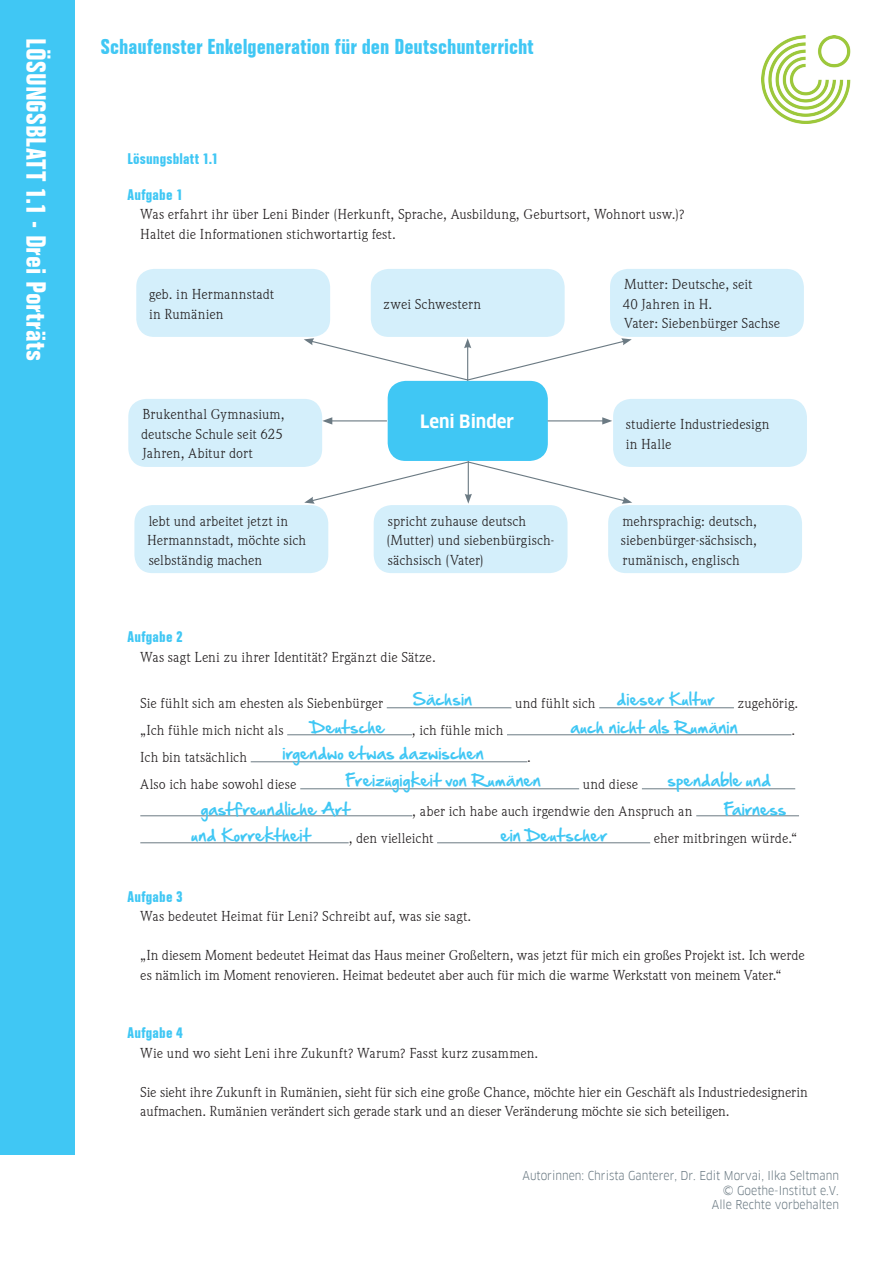
<style>
.page{position:relative;width:893px;height:1263px;background:#fff}
.page>*{position:absolute;margin:0;border:0;box-sizing:border-box;transform-origin:0 0}
.t1{font:27px "Goethe Titel";letter-spacing:.005em;color:#fff}
.t2{font:21px "Goethe Titel";color:#40c7f4}
.t3{font:700 18px "Goethe FF Clan";color:#fff}
.t4{font:15px/19.5px "Goethe Text CE";letter-spacing:.005em;color:#231f20}
.t5{font:15px "Hand Of Sean";letter-spacing:.005em;color:#40c7f4}
.t6{font:15px "Goethe Titel CE";letter-spacing:.01em;color:#40c7f4}
.t7{font:15px "Hand Of Sean";letter-spacing:.025em;color:#40c7f4}
.t8{font:15px "Hand Of Sean";letter-spacing:.03em;color:#40c7f4}
.t9{font:12px/14.4px "Goethe FF Clan";color:#6b7a83;text-align:right}
</style>
<div class="page">
<img style="left:762px;top:35px;width:89px;height:88px">
<div style="left:0;top:0;width:75px;height:1154px;background:#40c7f4"></div>
<hr style="left:387px;top:707px;width:124px;height:1px;background:#6b7a83">
<hr style="left:599px;top:707px;width:135px;height:1px;background:#6b7a83">
<hr style="left:287px;top:734px;width:125px;height:1px;background:#6b7a83">
<hr style="left:507px;top:734px;width:284px;height:1px;background:#6b7a83">
<hr style="left:251px;top:761px;width:276px;height:1px;background:#6b7a83">
<hr style="left:300px;top:788px;width:279px;height:1px;background:#6b7a83">
<hr style="left:642px;top:788px;width:153px;height:1px;background:#6b7a83">
<hr style="left:140px;top:815px;width:272px;height:1px;background:#6b7a83">
<hr style="left:696px;top:815px;width:103px;height:1px;background:#6b7a83">
<hr style="left:140px;top:842px;width:209px;height:1px;background:#6b7a83">
<hr style="left:437px;top:842px;width:213px;height:1px;background:#6b7a83">
<svg style="left:304px;top:338px;width:328px;height:43px"></svg>
<div style="left:388px;top:381px;width:160px;height:80px;background:#40c7f4;border-radius:18px"></div>
<div style="left:136px;top:269px;width:194px;height:68px;background:#d4effb;border-radius:18px"></div>
<div style="left:371px;top:269px;width:194px;height:68px;background:#d4effb;border-radius:18px"></div>
<div style="left:610px;top:269px;width:194px;height:68px;background:#d4effb;border-radius:18px"></div>
<svg style="left:304px;top:461px;width:328px;height:43px"></svg>
<div style="left:608px;top:505px;width:194px;height:68px;background:#d4effb;border-radius:18px"></div>
<div style="left:374px;top:505px;width:194px;height:68px;background:#d4effb;border-radius:18px"></div>
<div style="left:134px;top:505px;width:194px;height:68px;background:#d4effb;border-radius:18px"></div>
<hr style="left:548px;top:420px;width:57px;height:1px;background:#6b7a83">
<svg style="left:602px;top:417px;width:10px;height:8px"></svg>
<div style="left:613px;top:399px;width:194px;height:68px;background:#d4effb;border-radius:18px"></div>
<hr style="left:330px;top:420px;width:57px;height:1px;background:#6b7a83">
<svg style="left:322px;top:417px;width:10px;height:8px"></svg>
<div style="left:128px;top:399px;width:194px;height:68px;background:#d4effb;border-radius:18px"></div>
<p class="t1" style="left:52px;top:38px;width:324px;rotate:90deg">LÖSUNGSBLATT 1.1 - Drei Porträts</p>
<p class="t2" style="left:101px;top:34px;width:434px">Schaufenster Enkelgeneration für den Deutschunterricht</p>
<p class="t6" style="left:128px;top:150px;width:92px">Lösungsblatt 1.1</p>
<p class="t6" style="left:128px;top:186px;width:57px">Aufgabe 1</p>
<p class="t4" style="left:140px;top:205px;width:546px">Was erfahrt ihr über Leni Binder (Herkunft, Sprache, Ausbildung, Geburtsort, Wohnort usw.)?<br>Haltet die Informationen stichwortartig fest.</p>
<p class="t4" style="left:623px;top:275px;width:131px">Mutter: Deutsche, seit<br>40 Jahren in H.</p>
<p class="t4" style="left:624px;top:314px;width:157px">Vater: Siebenbürger Sachse</p>
<p class="t4" style="left:149px;top:285px;width:126px">geb. in Hermannstadt in Rumänien</p>
<p class="t4" style="left:384px;top:294px;width:99px">zwei Schwestern</p>
<p class="t4" style="left:143px;top:405px;width:144px">Brukenthal Gymnasium,</p>
<p class="t4" style="left:141px;top:424px;width:143px">deutsche Schule seit 625<br>Jahren, Abitur dort</p>
<p class="t4" style="left:147px;top:511px;width:160px">lebt und arbeitet jetzt in<br>Hermannstadt, möchte sich selbständig machen</p>
<p class="t3" style="left:420px;top:411px;width:95px">Leni Binder</p>
<p class="t4" style="left:386px;top:511px;width:169px">spricht zuhause deutsch (Mutter) und siebenbürgisch&shy;sächsisch (Vater)</p>
<p class="t4" style="left:626px;top:415px;width:145px">studierte Industriedesign</p>
<p class="t4" style="left:626px;top:434px;width:47px">in Halle</p>
<p class="t4" style="left:621px;top:511px;width:138px;text-align:justify">mehrsprachig: deutsch, siebenbürger-sächsisch, rumänisch, englisch</p>
<p class="t6" style="left:128px;top:628px;width:57px">Aufgabe 2</p>
<p class="t4" style="left:140px;top:647px;width:297px">Was sagt Leni zu ihrer Identität? Ergänzt die Sätze.</p>
<p class="t4" style="left:140px;top:694px;width:244px">Sie fühlt sich am ehesten als Siebenbürger</p>
<p class="t4" style="left:515px;top:694px;width:82px">und fühlt sich</p>
<p class="t4" style="left:738px;top:694px;width:62px">zugehörig.</p>
<p class="t4" style="left:140px;top:721px;width:145px">„Ich fühle mich nicht als</p>
<p class="t4" style="left:412px;top:721px;width:93px">, ich fühle mich</p>
<p class="t4" style="left:791px;top:721px;width:5px">.</p>
<p class="t4" style="left:140px;top:748px;width:108px">Ich bin tatsächlich</p>
<p class="t4" style="left:527px;top:748px;width:5px">.</p>
<p class="t4" style="left:140px;top:775px;width:158px">Also ich habe sowohl diese</p>
<p class="t4" style="left:583px;top:775px;width:57px">und diese</p>
<p class="t4" style="left:412px;top:802px;width:282px">, aber ich habe auch irgendwie den Anspruch an</p>
<p class="t4" style="left:349px;top:829px;width:86px">, den vielleicht</p>
<p class="t4" style="left:654px;top:829px;width:145px">eher mitbringen würde.“</p>
<p class="t5" style="left:413px;top:686px;width:61px">Sächsin</p>
<p class="t5" style="left:617px;top:686px;width:99px">dieser Kultur</p>
<p class="t5" style="left:311px;top:714px;width:75px">Deutsche</p>
<p class="t5" style="left:571px;top:714px;width:168px">auch nicht als Rumänin</p>
<p class="t5" style="left:283px;top:740px;width:203px">irgendwo etwas dazwischen</p>
<p class="t5" style="left:345px;top:767px;width:198px">Freizügigkeit von Rumänen</p>
<p class="t5" style="left:201px;top:795px;width:151px">gastfreundliche Art</p>
<p class="t5" style="left:668px;top:767px;width:105px">spendable und</p>
<p class="t5" style="left:723px;top:795px;width:65px">Fairness</p>
<p class="t7" style="left:191px;top:821px;width:121px">und Korrektheit</p>
<p class="t8" style="left:500px;top:821px;width:108px">ein Deutscher</p>
<p class="t6" style="left:128px;top:888px;width:57px">Aufgabe 3</p>
<p class="t4" style="left:140px;top:907px;width:333px">Was bedeutet Heimat für Leni? Schreibt auf, was sie sagt.</p>
<p class="t4" style="left:140px;top:946px;width:666px">„In diesem Moment bedeutet Heimat das Haus meiner Großeltern, was jetzt für mich ein großes Projekt ist. Ich werde es nämlich im Moment renovieren. Heimat bedeutet aber auch für mich die warme Werkstatt von meinem Vater.“</p>
<p class="t6" style="left:128px;top:1024px;width:57px">Aufgabe 4</p>
<p class="t4" style="left:140px;top:1043px;width:399px">Wie und wo sieht Leni ihre Zukunft? Warum? Fasst kurz zusammen.</p>
<p class="t4" style="left:140px;top:1082px;width:669px">Sie sieht ihre Zukunft in Rumänien, sieht für sich eine große Chance, möchte hier ein Geschäft als Industriedesignerin aufmachen. Rumänien verändert sich gerade stark und an dieser Veränderung möchte sie sich beteiligen.</p>
<p class="t9" style="left:523px;top:1168px;width:318px">Autorinnen: Christa Ganterer, Dr. Edit Morvai, Ilka Seltmann © Goethe-Institut e.V.<br>Alle Rechte vorbehalten</p>
</div>
